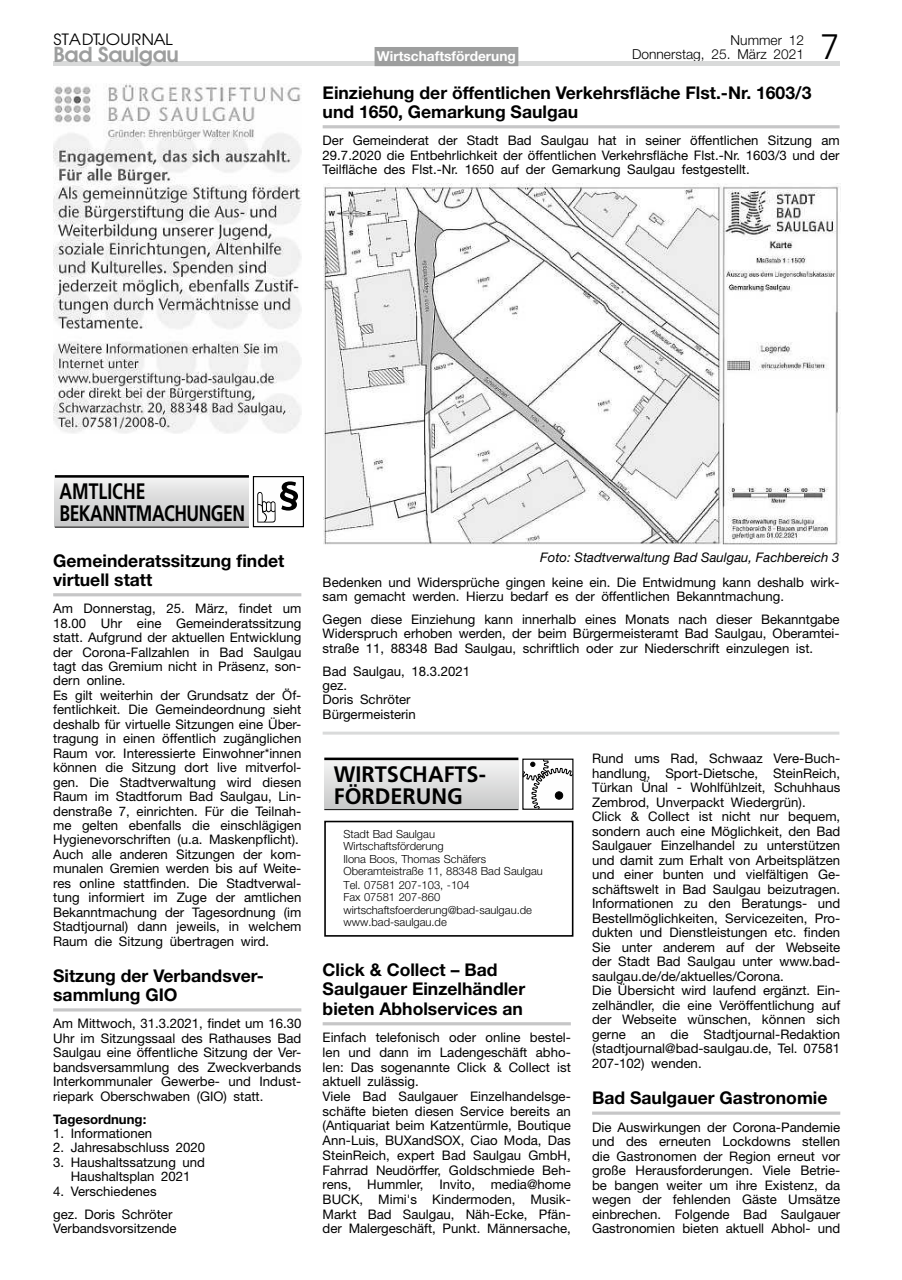
<style>
.page{position:relative;width:902px;height:1280px;background:#fff}
.page>*{position:absolute;margin:0;border:0;box-sizing:border-box;transform-origin:0 0}
.t1{font:300 35.1px "Frutiger";color:#000}
.t2{font:700 22.35px/21.8px "Frutiger";letter-spacing:-.03em;color:#000;scale:.78 1}
.t3{font:700 22.35px/21.8px "Frutiger";color:#000}
.t4{font:600 21.45px "Avant Garde Two BQ";letter-spacing:-.02em;color:#9d9e9e}
.t5{font:700 17.55px/19.2px "Helvetica Neue";color:#000}
.t6{font:16.35px "Avant Garde Two BQ";color:#000;scale:1.08 1}
.t7{font:300 13.65px/13.5px "Helvetica Neue";color:#000;text-align:right}
.t8{font:700 13.65px "Helvetica Neue";color:#fff}
.t9{font:13.2px/14.4px "Helvetica Neue";color:#000}
.t10{font:italic 13.2px "Helvetica Neue";color:#000}
.t11{font:700 13.2px "Helvetica Neue";color:#000}
.t12{font:300 11.25px/12px "Helvetica Neue";color:#000}
</style>
<div class="page">
<div style="left:53px;top:61px;width:786px;height:5px;background:#d9dada"></div>
<div style="left:374px;top:47px;width:144px;height:19px;background:#9d9e9e"></div>
<hr style="left:53px;top:593px;width:248px;height:3px;background:#c6c6c7">
<hr style="left:53px;top:1008px;width:248px;height:3px;background:#c6c6c7">
<img style="left:53px;top:84px;width:248px;height:349px">
<div style="left:55px;top:477px;width:194px;height:49px;background:linear-gradient(to bottom,#efefef,#c7c8c8)"></div>
<div style="left:253px;top:476px;width:51px;height:51px;border:1px solid #000"></div>
<svg style="left:257px;top:481px;width:41px;height:42px"></svg>
<hr style="left:55px;top:475px;width:194px;height:3px;background:#000">
<hr style="left:55px;top:527px;width:194px;height:1px;background:#000">
<svg style="left:592px;top:1111px;width:248px;height:4px"></svg>
<hr style="left:322px;top:1022px;width:248px;height:3px;background:#c6c6c7">
<div style="left:324px;top:759px;width:194px;height:49px;background:linear-gradient(to bottom,#f5f5f5,#c8c8c9)"></div>
<svg style="left:522px;top:759px;width:51px;height:51px"></svg>
<hr style="left:324px;top:758px;width:194px;height:2px;background:#000">
<hr style="left:324px;top:809px;width:194px;height:1px;background:#000">
<div style="left:324px;top:821px;width:249px;height:116px;border:2px solid #000"></div>
<hr style="left:322px;top:125px;width:517px;height:3px;background:#c6c6c7">
<img style="left:324px;top:183px;width:515px;height:362px">
<hr style="left:322px;top:732px;width:517px;height:3px;background:#d9dada">
<p class="t6" style="left:53px;top:31px;width:112px">STADTJOURNAL</p>
<h3 class="t4" style="left:53px;top:42px;width:127px">Bad Saulgau</h3>
<p class="t8" style="left:377px;top:48px;width:141px">Wirtschaftsförderung</p>
<p class="t7" style="left:632px;top:33px;width:173px">Nummer 12<br>Donnerstag, 25. März 2021</p>
<h1 class="t1" style="left:820px;top:27px;width:21px">7</h1>
<h3 class="t5" style="left:322px;top:83px;width:490px">Einziehung der öffentlichen Verkehrsfläche Flst.-Nr. 1603/3 und 1650, Gemarkung Saulgau</h3>
<p class="t9" style="left:322px;top:133px;width:518px;text-align:justify">Der Gemeinderat der Stadt Bad Saulgau hat in seiner öffentlichen Sitzung am 29.7.2020 die Entbehrlichkeit der öffentlichen Verkehrsfläche Flst.-Nr. 1603/3 und der Teilfläche des Flst.-Nr. 1650 auf der Gemarkung Saulgau festgestellt.</p>
<h2 class="t2" style="left:60px;top:481px;width:239px">AMTLICHE<br>BEKANNTMACHUNGEN</h2>
<h3 class="t5" style="left:53px;top:550px;width:233px">Gemeinderatssitzung findet virtuell statt</h3>
<p class="t9" style="left:53px;top:601px;width:250px">Am Donnerstag, 25. März, findet um 18.00 Uhr eine Gemeinderatssitzung statt. Aufgrund der aktuellen Entwicklung der Corona-Fallzahlen in Bad Saulgau tagt das Gremium nicht in Präsenz, son&shy;dern online.<br>Es gilt weiterhin der Grundsatz der Öf&shy;fentlichkeit. Die Gemeindeordnung sieht deshalb für virtuelle Sitzungen eine Über&shy;tragung in einen öffentlich zugänglichen Raum vor. Interessierte Einwohner*innen können die Sitzung dort live mitverfol&shy;gen. Die Stadtverwaltung wird diesen Raum im Stadtforum Bad Saulgau, Lin&shy;denstraße 7, einrichten. Für die Teilnah&shy;me gelten ebenfalls die einschlägigen Hygienevorschriften (u.a. Maskenpflicht).<br>Auch alle anderen Sitzungen der kom&shy;munalen Gremien werden bis auf Weite&shy;res online stattfinden. Die Stadtverwal&shy;tung informiert im Zuge der amtlichen Bekanntmachung der Tagesordnung (im Stadtjournal) dann jeweils, in welchem Raum die Sitzung übertragen wird.</p>
<h3 class="t5" style="left:53px;top:965px;width:212px">Sitzung der Verbandsver&shy;sammlung GIO</h3>
<p class="t9" style="left:53px;top:1016px;width:250px;text-align:justify">Am Mittwoch, 31.3.2021, findet um 16.30<br>Uhr im Sitzungssaal des Rathauses Bad Saulgau eine öffentliche Sitzung der Ver&shy;bandsversammlung des Zweckverbands Interkommunaler Gewerbe- und Indust&shy;riepark Oberschwaben (GIO) statt.</p>
<p class="t11" style="left:53px;top:1111px;width:95px">Tagesordnung:</p>
<p class="t9" style="left:53px;top:1126px;width:100px">1. Informationen</p>
<p class="t9" style="left:53px;top:1140px;width:154px">2. Jahresabschluss 2020</p>
<p class="t9" style="left:53px;top:1155px;width:153px;text-align:center">3. Haushaltssatzung und<br>Haushaltsplan 2021</p>
<p class="t9" style="left:53px;top:1179px;width:121px;line-height:23px">4. Verschiedenes gez. Doris Schröter</p>
<p class="t9" style="left:53px;top:1221px;width:125px">Verbandsvorsitzende</p>
<p class="t10" style="left:540px;top:549px;width:301px">Foto: Stadtverwaltung Bad Saulgau, Fachbereich 3</p>
<p class="t9" style="left:322px;top:574px;width:518px">Bedenken und Widersprüche gingen keine ein. Die Entwidmung kann deshalb wirk&shy;sam gemacht werden. Hierzu bedarf es der öffentlichen Bekanntmachung.</p>
<p class="t9" style="left:322px;top:612px;width:518px;text-align:justify">Gegen diese Einziehung kann innerhalb eines Monats nach dieser Bekanntgabe Widerspruch erhoben werden, der beim Bürgermeisteramt Bad Saulgau, Oberamtei&shy;straße 11, 88348 Bad Saulgau, schriftlich oder zur Niederschrift einzulegen ist.</p>
<p class="t9" style="left:322px;top:663px;width:149px">Bad Saulgau, 18.3.2021 gez.<br>Doris Schröter<br>Bürgermeisterin</p>
<h2 class="t3" style="left:334px;top:763px;width:154px">WIRTSCHAFTS-<br>FÖRDERUNG</h2>
<p class="t12" style="left:343px;top:827px;width:102px">Stadt Bad Saulgau<br>Wirtschaftsförderung</p>
<p class="t12" style="left:343px;top:853px;width:201px">Ilona Boos, Thomas Schäfers<br>Oberamteistraße 11, 88348 Bad Saulgau</p>
<p class="t12" style="left:343px;top:878px;width:128px">Tel. 07581 207-103, -104<br>Fax 07581 207-860</p>
<p class="t12" style="left:343px;top:904px;width:190px">wirtschaftsfoerderung@bad-saulgau.de www.bad-saulgau.de</p>
<h3 class="t5" style="left:322px;top:959px;width:204px">Click &amp; Collect – Bad<br>Saulgauer Einzelhändler bieten Abholservices an</h3>
<p class="t9" style="left:322px;top:1030px;width:250px">Einfach telefonisch oder online bestel&shy;len und dann im Ladengeschäft abho&shy;len: Das sogenannte Click &amp; Collect ist aktuell zulässig.<br>Viele Bad Saulgauer Einzelhandelsge&shy;schäfte bieten diesen Service bereits an (Antiquariat beim Katzentürmle, Boutique Ann-Luis, BUXandSOX, Ciao Moda, Das SteinReich, expert Bad Saulgau GmbH, Fahrrad Neudörffer, Goldschmiede Beh&shy;rens, Hummler, Invito, media@home BUCK, Mimi's Kindermoden, Musik-Markt Bad Saulgau, Näh-Ecke, Pfän&shy;der Malergeschäft, Punkt. Männersache,</p>
<p class="t9" style="left:592px;top:751px;width:250px">Rund ums Rad, Schwaaz Vere-Buch&shy;handlung, Sport-Dietsche, SteinReich, Türkan Ünal - Wohlfühlzeit, Schuhhaus Zembrod, Unverpackt Wiedergrün).<br>Click &amp; Collect ist nicht nur bequem, sondern auch eine Möglichkeit, den Bad Saulgauer Einzelhandel zu unterstützen und damit zum Erhalt von Arbeitsplätzen und einer bunten und vielfältigen Ge&shy;schäftswelt in Bad Saulgau beizutragen.<br>Informationen zu den Beratungs- und Bestellmöglichkeiten, Servicezeiten, Pro&shy;dukten und Dienstleistungen etc. finden Sie unter anderem auf der Webseite der Stadt Bad Saulgau unter www.bad&shy;saulgau.de/de/aktuelles/Corona.<br>Die Übersicht wird laufend ergänzt. Ein&shy;zelhändler, die eine Veröffentlichung auf der Webseite wünschen, können sich gerne an die Stadtjournal-Redaktion (stadtjournal@bad-saulgau.de, Tel. 07581<br>207-102) wenden.</p>
<h3 class="t5" style="left:592px;top:1088px;width:237px">Bad Saulgauer Gastronomie</h3>
<p class="t9" style="left:592px;top:1119px;width:250px;text-align:justify">Die Auswirkungen der Corona-Pandemie und des erneuten Lockdowns stellen die Gastronomen der Region erneut vor große Herausforderungen. Viele Betrie&shy;be bangen weiter um ihre Existenz, da wegen der fehlenden Gäste Umsätze einbrechen. Folgende Bad Saulgauer Gastronomien bieten aktuell Abhol- und</p>
</div>
